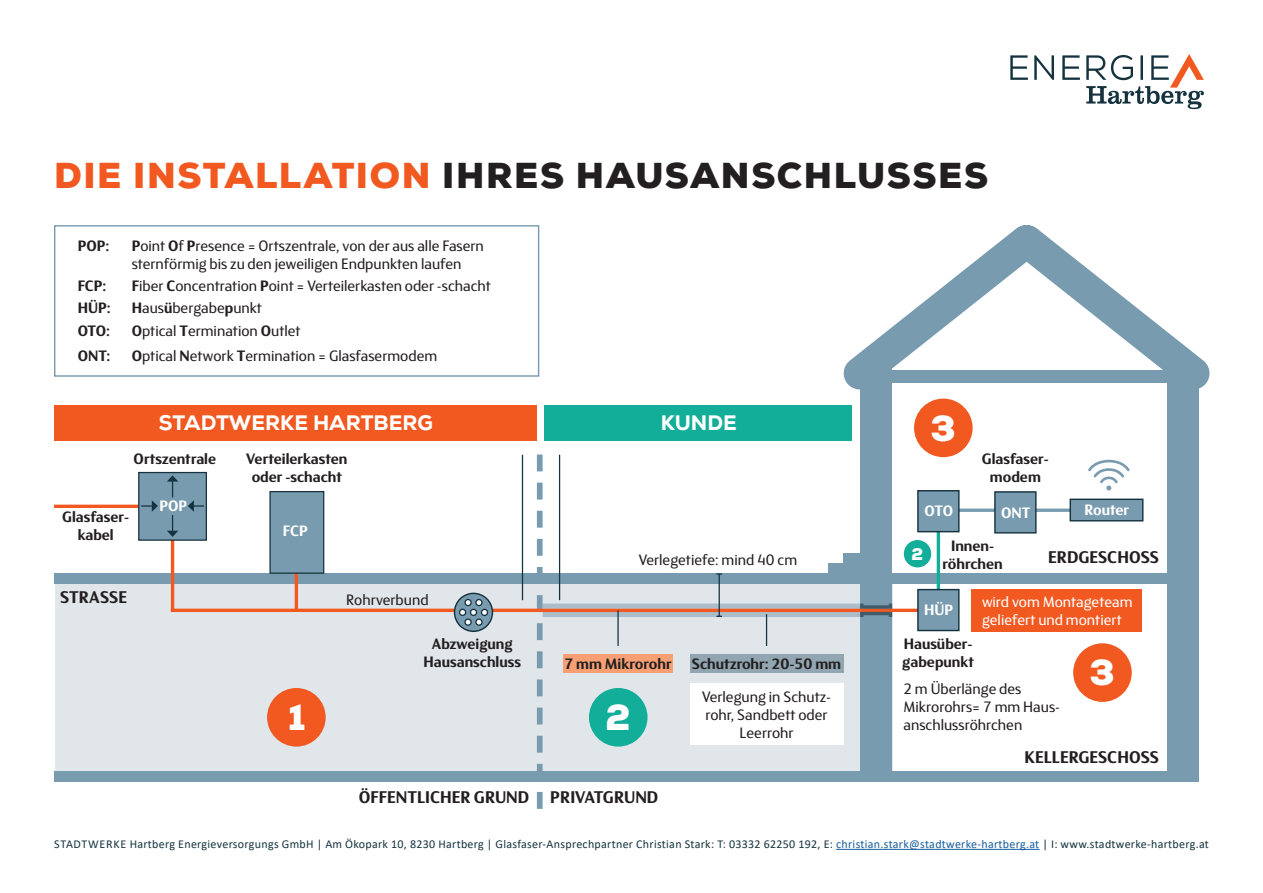
<style>
.page{position:relative;width:1263px;height:893px;background:#fff}
.page>*{position:absolute;margin:0;border:0;box-sizing:border-box;transform-origin:0 0}
.t1{font:900 36.3px "Nexa W01";color:#fff}
.t2{font:900 36px "Nexa W01";letter-spacing:.045em;color:#231f20}
.t3{font:800 20.85px "Nexa W01";color:#fff}
.t4{font:700 17.1px "FS Blake";color:#231f20}
.t5{font:900 16.95px "Nexa W01";color:#fff}
.t6{font:15.15px/18.3px "FS Blake";color:#231f20}
.t7{font:700 15.15px/18.3px "FS Blake";color:#231f20;text-align:center}
.t8{font:15.15px/18.3px "FS Blake";color:#fff}
.t9{font:700 15.15px "FS Blake";color:#fff}
.t10{font:12px "Calibri";letter-spacing:.025em;color:#15333f}
.s1{color:#f15921}
.s2{font-weight:700}
.s3{color:#175d9e}
</style>
<div class="page">
<svg style="left:1010px;top:54px;width:194px;height:55px"></svg>
<hr style="left:836px;top:849px;width:203px;height:1px;background:#175d9e">
<div style="left:54px;top:225px;width:485px;height:152px;border:1px solid #799baf"></div>
<div style="left:55px;top:583px;width:837px;height:198px;background:#e0e6ea"></div>
<div style="left:878px;top:573px;width:312px;height:10px;background:#799baf"></div>
<div style="left:860px;top:359px;width:32px;height:423px;background:#799baf"></div>
<svg style="left:843px;top:225px;width:367px;height:194px"></svg>
<div style="left:1167px;top:366px;width:32px;height:416px;background:#799baf"></div>
<div style="left:54px;top:573px;width:837px;height:11px;background:#799baf"></div>
<div style="left:54px;top:405px;width:483px;height:35px;background:#f15921"></div>
<div style="left:544px;top:405px;width:308px;height:35px;background:#13ae99"></div>
<div style="left:971px;top:589px;width:170px;height:42px;background:#f15921"></div>
<div style="left:563px;top:654px;width:110px;height:19px;background:#f8a073"></div>
<div style="left:690px;top:654px;width:153px;height:19px;background:#91a6b1"></div>
<div style="left:690px;top:684px;width:153px;height:61px;background:#fff"></div>
<div style="left:828px;top:563px;width:33px;height:11px;background:#799baf"></div>
<div style="left:843px;top:553px;width:18px;height:11px;background:#799baf"></div>
<div style="left:542px;top:604px;width:318px;height:5px;background:#abbcca"></div>
<div style="left:543px;top:612px;width:317px;height:5px;background:#abbcca"></div>
<hr style="left:522px;top:455px;width:1px;height:145px;background:#15333f">
<hr style="left:559px;top:455px;width:1px;height:145px;background:#15333f">
<hr style="left:766px;top:614px;width:1px;height:32px;background:#15333f">
<svg style="left:537px;top:454px;width:6px;height:355px"></svg>
<div style="left:54px;top:771px;width:1143px;height:11px;background:#799baf"></div>
<hr style="left:295px;top:573px;width:3px;height:39px;background:#f15921">
<div style="left:269px;top:491px;width:55px;height:83px;background:#799baf;border:1px solid #15333f"></div>
<hr style="left:171px;top:500px;width:3px;height:111px;background:#f15921">
<div style="left:267px;top:688px;width:59px;height:59px;background:#f15921;border-radius:50%"></div>
<div style="left:1073px;top:643px;width:59px;height:59px;background:#f15921;border-radius:50%"></div>
<div style="left:589px;top:688px;width:58px;height:59px;background:#13ae99;border-radius:50%"></div>
<hr style="left:937px;top:500px;width:3px;height:96px;background:#13ae99">
<svg style="left:959px;top:508px;width:35px;height:4px"></svg>
<div style="left:917px;top:490px;width:42px;height:42px;background:#799baf;border:1px solid #15333f"></div>
<svg style="left:1088px;top:460px;width:42px;height:30px"></svg>
<hr style="left:171px;top:609px;width:747px;height:3px;background:#f15921">
<hr style="left:719px;top:574px;width:1px;height:42px;background:#15333f">
<hr style="left:617px;top:610px;width:2px;height:36px;background:#15333f">
<div style="left:917px;top:589px;width:42px;height:42px;background:#799baf;border:1px solid #15333f"></div>
<svg style="left:454px;top:593px;width:39px;height:39px"></svg>
<div style="left:481px;top:609px;width:7px;height:7px;border:1px solid #15333f;border-radius:50%"></div>
<svg style="left:863px;top:605px;width:26px;height:4px"></svg>
<hr style="left:860px;top:612px;width:32px;height:3px;background:#405c6a">
<svg style="left:860px;top:604px;width:3px;height:13px"></svg>
<svg style="left:889px;top:604px;width:3px;height:13px"></svg>
<hr style="left:54px;top:505px;width:88px;height:3px;background:#f15921">
<div style="left:138px;top:472px;width:69px;height:69px;background:#799baf;border:1px solid #15333f"></div>
<svg style="left:167px;top:475px;width:11px;height:22px"></svg>
<svg style="left:167px;top:515px;width:11px;height:22px"></svg>
<svg style="left:141px;top:500px;width:17px;height:12px"></svg>
<svg style="left:188px;top:500px;width:16px;height:12px"></svg>
<svg style="left:1036px;top:508px;width:33px;height:4px"></svg>
<div style="left:1069px;top:499px;width:74px;height:22px;background:#799baf;border:1px solid #15333f"></div>
<div style="left:994px;top:491px;width:42px;height:43px;background:#799baf;border:1px solid #15333f"></div>
<div style="left:914px;top:399px;width:59px;height:58px;background:#f15921;border-radius:50%"></div>
<div style="left:904px;top:540px;width:27px;height:27px;background:#13ae99;border-radius:50%"></div>
<h2 class="t2" style="left:54px;top:154px;width:935px"><span class="s1">DIE INSTALLATION</span> IHRES HAUSANSCHLUSSES</h2>
<p class="t7" style="left:78px;top:236px;width:33px">POP:</p>
<p class="t6" style="left:132px;top:236px;width:354px"><span class="s2">P</span>oint <span class="s2">O</span>f <span class="s2">P</span>resence = Ortszentrale, von der aus alle Fasern sternförmig bis zu den jeweiligen Endpunkten laufen</p>
<p class="t7" style="left:78px;top:276px;width:30px">FCP:</p>
<p class="t6" style="left:132px;top:276px;width:361px"><span class="s2">F</span>iber <span class="s2">C</span>oncentration <span class="s2">P</span>oint = Verteilerkasten oder -schacht</p>
<p class="t7" style="left:78px;top:298px;width:34px">HÜP:</p>
<p class="t6" style="left:132px;top:298px;width:132px"><span class="s2">H</span>aus<span class="s2">ü</span>bergabe<span class="s2">p</span>unkt</p>
<p class="t7" style="left:78px;top:321px;width:34px">OTO:</p>
<p class="t6" style="left:132px;top:321px;width:170px"><span class="s2">O</span>ptical <span class="s2">T</span>ermination <span class="s2">O</span>utlet</p>
<p class="t7" style="left:78px;top:346px;width:34px">ONT:</p>
<p class="t6" style="left:132px;top:346px;width:307px"><span class="s2">O</span>ptical <span class="s2">N</span>etwork <span class="s2">T</span>ermination = Glasfasermodem</p>
<h3 class="t3" style="left:159px;top:410px;width:276px">STADTWERKE HARTBERG</h3>
<h3 class="t3" style="left:661px;top:410px;width:78px">KUNDE</h3>
<p class="t7" style="left:134px;top:449px;width:84px">Ortszentrale</p>
<p class="t7" style="left:62px;top:507px;width:69px">Glasfaser&shy;kabel</p>
<p class="t4" style="left:60px;top:585px;width:68px">STRASSE</p>
<p class="t9" style="left:160px;top:495px;width:29px">POP</p>
<p class="t7" style="left:246px;top:449px;width:103px">Verteilerkasten oder -schacht</p>
<p class="t9" style="left:283px;top:520px;width:26px">FCP</p>
<h1 class="t1" style="left:288px;top:696px;width:19px">1</h1>
<p class="t6" style="left:346px;top:590px;width:84px">Rohrverbund</p>
<p class="t7" style="left:423px;top:634px;width:99px">Abzweigung<br>Hausanschluss</p>
<p class="t6" style="left:639px;top:550px;width:160px">Verlegetiefe: mind 40 cm</p>
<p class="t7" style="left:564px;top:654px;width:109px">7 mm Mikrorohr</p>
<h1 class="t1" style="left:605px;top:696px;width:27px">2</h1>
<p class="t7" style="left:692px;top:654px;width:151px">Schutzrohr: 20-50 mm</p>
<p class="t6" style="left:702px;top:687px;width:131px;text-align:center">Verlegung in Schutz&shy;rohr, Sandbett oder<br>Leerrohr</p>
<p class="t4" style="left:359px;top:785px;width:301px">ÖFFENTLICHER GRUND PRIVATGRUND</p>
<h1 class="t1" style="left:930px;top:406px;width:27px">3</h1>
<p class="t9" style="left:924px;top:500px;width:30px">OTO</p>
<p class="t7" style="left:982px;top:449px;width:69px">Glasfaser&shy;modem</p>
<p class="t9" style="left:1001px;top:502px;width:31px">ONT</p>
<p class="t9" style="left:1084px;top:499px;width:46px">Router</p>
<p class="t5" style="left:911px;top:544px;width:13px">2</p>
<p class="t7" style="left:942px;top:536px;width:62px">Innen&shy;röhrchen</p>
<p class="t4" style="left:1048px;top:545px;width:112px">ERDGESCHOSS</p>
<p class="t9" style="left:924px;top:599px;width:30px">HÜP</p>
<p class="t8" style="left:982px;top:592px;width:152px">wird vom Montageteam geliefert und montiert</p>
<p class="t7" style="left:902px;top:634px;width:73px;text-align:left">Hausüber&shy;gabepunkt</p>
<p class="t6" style="left:903px;top:679px;width:158px">2 m Überlänge des<br>Mikrorohrs= 7 mm Haus&shy;anschlussröhrchen</p>
<h1 class="t1" style="left:1089px;top:651px;width:27px">3</h1>
<p class="t4" style="left:1024px;top:744px;width:136px">KELLERGESCHOSS</p>
<p class="t10" style="left:54px;top:836px;width:1156px">STADTWERKE Hartberg Energieversorgungs GmbH | Am Ökopark 10, 8230 Hartberg | Glasfaser-Ansprechpartner Christian Stark: T: 03332 62250 192, E: <span class="s3">christian.stark@stadtwerke-hartberg.at</span> | I: www.stadtwerke-hartberg.at</p>
</div>
